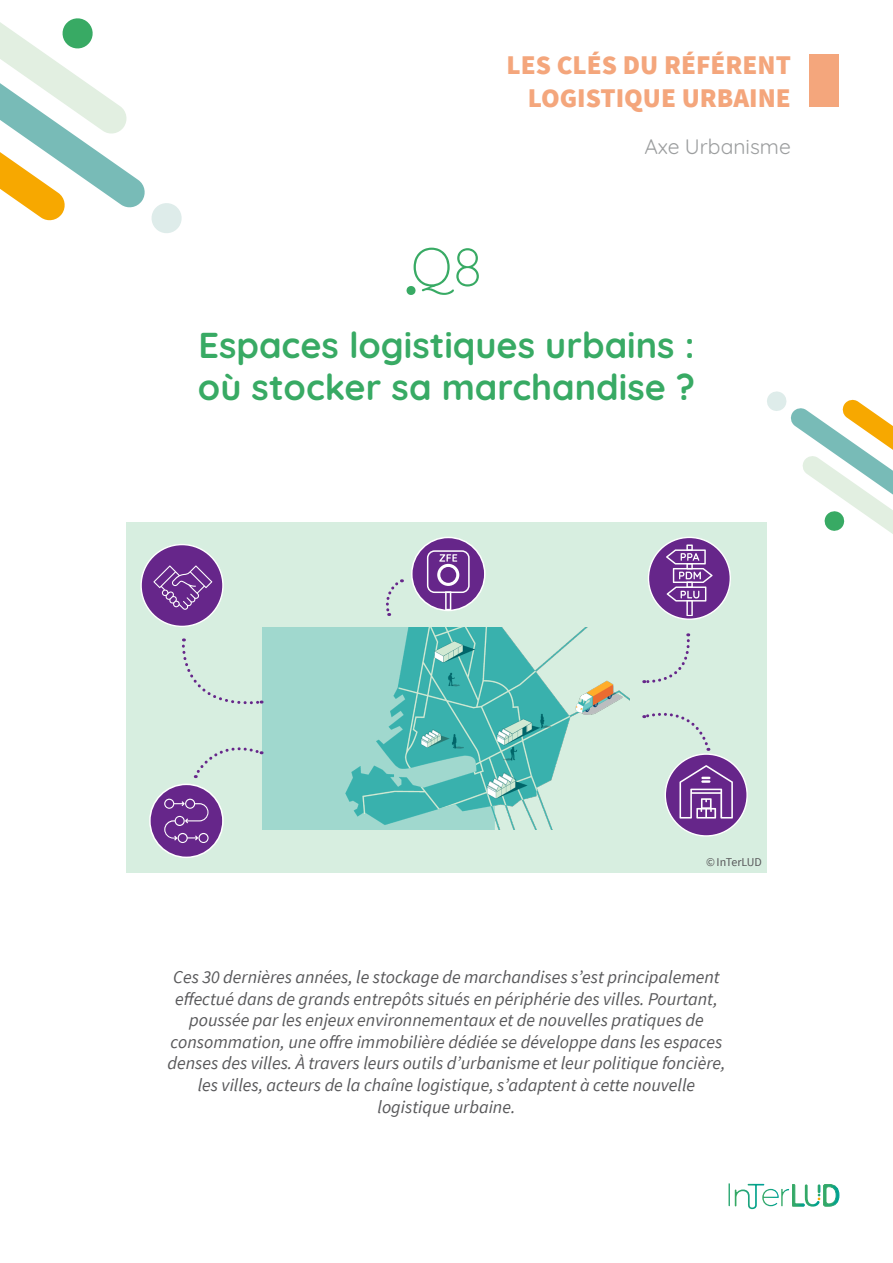
<style>
.page{position:relative;width:893px;height:1263px;background:#fff}
.page>*{position:absolute;margin:0;border:0;box-sizing:border-box;transform-origin:0 0}
.t1{font:300 54px "Quicksand";color:#38aa64}
.t2{font:300 36px/42px "Quicksand";color:#38aa64}
.t3{font:900 27px/32.4px "Source Sans Pro";color:#f4a67c;text-align:right}
.t4{font:300 21px "Quicksand";color:#9c9e9f}
.t5{font:italic 18px/21.6px "Source Sans Pro";color:#58585a;text-align:center}
.t6{font:12px "Source Sans Pro";letter-spacing:-.005em;color:#58585a}
</style>
<div class="page">
<div style="left:809px;top:54px;width:30px;height:53px;background:#f4a67c"></div>
<div style="left:126px;top:522px;width:641px;height:351px;background:#d7eee0"></div>
<svg style="left:0;top:18px;width:182px;height:215px"></svg>
<svg style="left:767px;top:391px;width:126px;height:143px"></svg>
<svg style="left:406px;top:286px;width:10px;height:9px"></svg>
<img style="left:263px;top:627px;width:366px;height:202px">
<div style="left:141px;top:545px;width:82px;height:81px;background:#66268a;border-radius:50%"></div>
<svg style="left:181px;top:638px;width:81px;height:67px"></svg>
<div style="left:150px;top:784px;width:73px;height:73px;background:#66268a;border-radius:50%"></div>
<div style="left:149px;top:784px;width:75px;height:74px;border:2px solid #fff;border-radius:50%"></div>
<svg style="left:644px;top:633px;width:47px;height:51px"></svg>
<svg style="left:194px;top:747px;width:68px;height:31px"></svg>
<div style="left:648px;top:537px;width:82px;height:82px;background:#66268a;border-radius:50%"></div>
<div style="left:648px;top:537px;width:83px;height:83px;border:1px solid #fff;border-radius:50%"></div>
<div style="left:665px;top:754px;width:82px;height:82px;background:#66268a;border-radius:50%"></div>
<svg style="left:643px;top:712px;width:67px;height:39px"></svg>
<div style="left:412px;top:537px;width:73px;height:73px;background:#66268a;border-radius:50%"></div>
<div style="left:411px;top:537px;width:74px;height:74px;border:2px solid #fff;border-radius:50%"></div>
<svg style="left:153px;top:565px;width:59px;height:45px"></svg>
<svg style="left:679px;top:765px;width:54px;height:53px"></svg>
<svg style="left:386px;top:579px;width:16px;height:37px"></svg>
<svg style="left:666px;top:544px;width:47px;height:72px"></svg>
<div style="left:427px;top:550px;width:43px;height:43px;border:2px solid #fff;border-radius:7px"></div>
<svg style="left:437px;top:554px;width:22px;height:56px"></svg>
<svg style="left:164px;top:799px;width:45px;height:44px"></svg>
<svg style="left:728px;top:1183px;width:111px;height:26px"></svg>
<h3 class="t3" style="left:507px;top:50px;width:286px">LES CLÉS DU RÉFÉRENT<br>LOGISTIQUE URBAINE</h3>
<p class="t4" style="left:644px;top:130px;width:148px">Axe Urbanisme</p>
<h1 class="t1" style="left:411px;top:225px;width:73px">Q8</h1>
<h2 class="t2" style="left:198px;top:321px;width:498px">Espaces logistiques urbains : où stocker sa marchandise ?</h2>
<p class="t6" style="left:706px;top:855px;width:57px">© InTerLUD</p>
<p class="t5" style="left:168px;top:966px;width:559px">Ces 30 dernières années, le stockage de marchandises s’est principalement effectué dans de grands entrepôts situés en périphérie des villes. Pourtant, poussée par les enjeux environnementaux et de nouvelles pratiques de consommation, une offre immobilière dédiée se développe dans les espaces denses des villes. À travers leurs outils d’urbanisme et leur politique foncière, les villes, acteurs de la chaîne logistique, s’adaptent à cette nouvelle logistique urbaine.</p>
</div>
